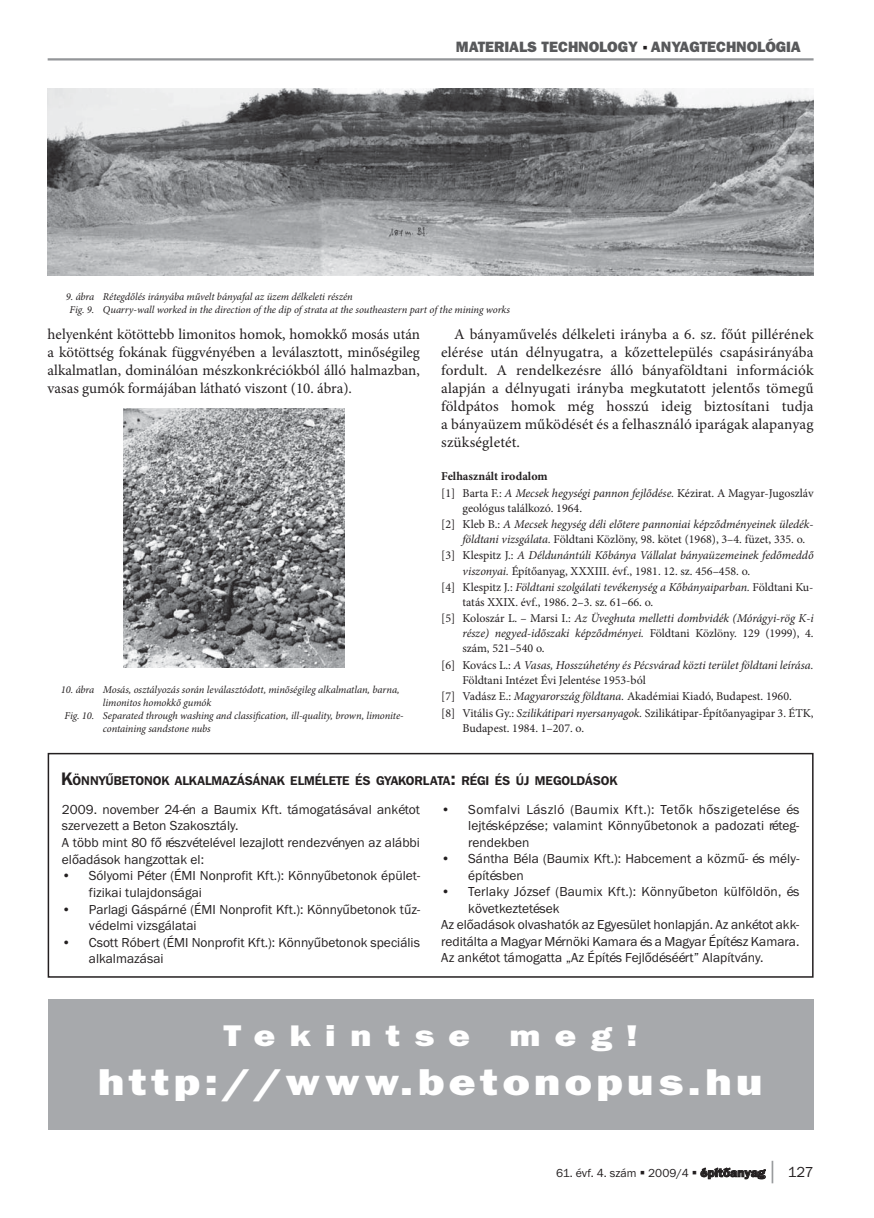
<style>
.page{position:relative;width:874px;height:1218px;background:#fff}
.page>*{position:absolute;margin:0;border:0;box-sizing:border-box;transform-origin:0 0}
.t1{font:800 37.5px "Frankfurt Gothic";letter-spacing:.1em;color:#fff;scale:1.2 1}
.t2{font:800 30px "Frankfurt Gothic";letter-spacing:.4em;color:#fff;scale:1.2 1}
.t3{font:15px/18.1px "Minion Pro";color:#231f20;text-align:justify}
.t4{font:800 15px "Frankfurt Gothic";color:#58595b}
.t5{font:13.5px/16.6px "Franklin Gothic PFL Normal";color:#231f20}
.t6{font:12.6px "Franklin Gothic PFL Bold";color:#231f20}
.t7{font:12px/16.4px "Minion Pro";color:#231f20}
.t8{font:italic 12px/16.4px "Minion Pro";letter-spacing:-.005em;color:#231f20}
.t9{font:12px "Franklin Gothic PFL Normal";color:#231f20}
.t10{font:italic 10.5px/12.6px "Minion Pro";letter-spacing:-.01em;color:#231f20}
.s1{font-weight:700}
.s2{font-style:italic}
.s3{font-style:normal}
.s4{font-size:18px}
.s5{font-family:"Frankfurt Gothic";font-weight:700}
.s6{font-family:"Franklin Gothic PFL Bold";font-size:22.5px;color:#939598}
.s7{font-size:15px}
</style>
<div class="page">
<hr style="left:48px;top:58px;width:765px;height:3px;background:#939598">
<img style="left:123px;top:408px;width:221px;height:260px">
<img style="left:48px;top:88px;width:765px;height:187px">
<div style="left:48px;top:999px;width:765px;height:131px;background:#a7a9ac"></div>
<div style="left:48px;top:753px;width:765px;height:225px;border:2px solid #231f20"></div>
<p class="t4" style="left:456px;top:41px;width:346px">MATERIALS TECHNOLOGY ANYAGTECHNOLÓGIA</p>
<p class="t10" style="left:70px;top:292px;width:442px;text-indent:-4px">9. ábra Rétegdőlés irányába művelt bányafal az üzem délkeleti részén<br>Fig. 9. Quarry-wall worked in the direction of the dip of strata at the southeastern part of the mining works</p>
<p class="t3" style="left:48px;top:326px;width:374px">helyenként kötöttebb limonitos homok, homokkő mosás után a kötöttség fokának függvényében a leválasztott, minőségileg alkal matlan, dominálóan mész konkréciókból álló halmazban, vasas gumók formájában látható viszont (10. ábra).</p>
<p class="t10" style="left:61px;top:684px;width:340px">10. ábra Mosás, osztályozás során leválasztódott, minőségileg alkalmatlan, barna,</p>
<p class="t10" style="left:103px;top:697px;width:110px">limonitos homokkő gumók</p>
<p class="t10" style="left:65px;top:710px;width:340px">Fig. 10. Separated through washing and classification, ill-quality, brown, limonite-</p>
<p class="t10" style="left:103px;top:723px;width:109px">containing sandstone nubs</p>
<p class="t3" style="left:441px;top:326px;width:374px;text-indent:13px">A bányaművelés délkeleti irányba a 6. sz. főút pillérének elérése után délnyugatra, a kőzettelepülés csapásirányába fordult. A rendelkezésre álló bányaföldtani információk alapján a délnyugati irányba megkutatott jelentős tömegű földpátos homok még hosszú ideig biztosítani tudja a bányaüzem működését és a felhasználó iparágak alapanyag szükségletét.</p>
<p class="t7" style="left:441px;top:469px;width:374px"><span class="s1">Felhasznált irodalom<br></span>[1] Barta F.: <span class="s2">A Mecsek hegységi pannon fejlődése.</span> Kézirat. A Magyar-Jugoszláv</p>
<p class="t8" style="left:441px;top:501px;width:374px;text-indent:21px"><span class="s3">geológus találkozó. 1964.<br>[2] Kleb B.:</span> A Mecsek hegység déli előtere pannoniai képződményeinek üledék-</p>
<p class="t8" style="left:441px;top:532px;width:374px;text-indent:21px">földtani vizsgálata. <span class="s3">Földtani Közlöny, 98. kötet (1968), 3–4. füzet, 335. o. [3] Klespitz J.:</span> A Déldunántúli Kőbánya Vállalat bányaüzemeinek fedőmeddő</p>
<p class="t7" style="left:441px;top:563px;width:374px;text-indent:21px"><span class="s2">viszonyai.</span> Építőanyag, XXXIII. évf., 1981. 12. sz. 456–458. o.<br>[4] Klespitz J.: <span class="s2">Földtani szolgálati tevékenység a Kőbányaiparban.</span> Földtani Ku-</p>
<p class="t7" style="left:441px;top:595px;width:374px;text-indent:21px">tatás XXIX. évf., 1986. 2–3. sz. 61–66. o.<br>[5] Koloszár L. – Marsi I.: <span class="s2">Az Üveghuta melletti dombvidék (Mórágyi-rög K-i</span></p>
<p class="t7" style="left:462px;top:627px;width:352px;line-height:15.1px"><span class="s2">része) negyed-időszaki képződményei.</span> Földtani Közlöny. 129 (1999), 4. szám, 521–540 o.</p>
<p class="t8" style="left:462px;top:658px;width:352px;line-height:15.1px;text-indent:-21px"><span class="s3">[6] Kovács L.:</span> A Vasas, Hosszúhetény és Pécsvárad közti terület földtani leírása.<br><span class="s3">Földtani Intézet Évi Jelentése 1953-ból</span></p>
<p class="t7" style="left:441px;top:689px;width:374px">[7] Vadász E.: <span class="s2">Magyarország földtana.</span> Akadémiai Kiadó, Budapest. 1960.<br>[8] Vitális Gy.: <span class="s2">Szilikátipari nyersanyagok.</span> Szilikátipar-Építőanyagipar 3. ÉTK,</p>
<p class="t7" style="left:462px;top:721px;width:123px">Budapest. 1984. 1–207. o.</p>
<p class="t6" style="left:61px;top:776px;width:557px"><span class="s4">K</span>ÖNNYŰBETONOK ALKALMAZÁSÁNAK ELMÉLETE ÉS GYAKORLATA<span class="s4">:</span> RÉGI ÉS ÚJ MEGOLDÁSOK</p>
<p class="t5" style="left:62px;top:802px;width:359px">2009. november 24-én a Baumix Kft. támogatásával ankétot szervezett a Beton Szakosztály.<br>A több mint 80 fő részvételével lezajlott rendezvényen az alábbi előadások hangzottak el:</p>
<p class="t5" style="left:89px;top:868px;width:332px;text-indent:-27px">• Sólyomi Péter (ÉMI Nonprofit Kft.): Könnyűbetonok épület&shy;fizikai tulajdonságai</p>
<p class="t5" style="left:89px;top:902px;width:332px;text-indent:-27px">• Parlagi Gáspárné (ÉMI Nonprofit Kft.): Könnyűbetonok tűz&shy;védelmi vizsgálatai</p>
<p class="t5" style="left:89px;top:935px;width:332px;text-indent:-27px">• Csott Róbert (ÉMI Nonprofit Kft.): Könnyűbetonok speciális alkalmazásai</p>
<p class="t5" style="left:468px;top:802px;width:332px;text-align:justify;text-indent:-27px">• Somfalvi László (Baumix Kft.): Tetők hőszigetelése és lejtésképzése; valamint Könnyűbetonok a padozati réteg&shy;rendekben</p>
<p class="t5" style="left:468px;top:851px;width:332px;text-indent:-27px">• Sántha Béla (Baumix Kft.): Habcement a közmű- és mély&shy;építésben</p>
<p class="t5" style="left:441px;top:884px;width:359px">• Terlaky József (Baumix Kft.): Könnyűbeton külföldön, és</p>
<p class="t5" style="left:468px;top:901px;width:93px">következtetések</p>
<p class="t5" style="left:441px;top:917px;width:359px">Az előadások olvashatók az Egyesület honlapján. Az ankétot akk-</p>
<p class="t5" style="left:441px;top:934px;width:359px">reditálta a Magyar Mérnöki Kamara és a Magyar Építész Kamara.</p>
<p class="t5" style="left:441px;top:950px;width:323px">Az ankétot támogatta „Az Építés Fejlődéséért” Alapítvány.</p>
<h2 class="t2" style="left:223px;top:1025px;width:207px">Tekintse</h2>
<h2 class="t2" style="left:509px;top:1025px;width:108px">meg!</h2>
<h1 class="t1" style="left:98px;top:1069px;width:555px">http://www.betonopus.hu</h1>
<p class="t9" style="left:556px;top:1169px;width:259px">61. évf. 4. szám 2009/4 <span class="s5">építôanyag</span> <span class="s6">|</span> <span class="s7">127</span></p>
</div>
